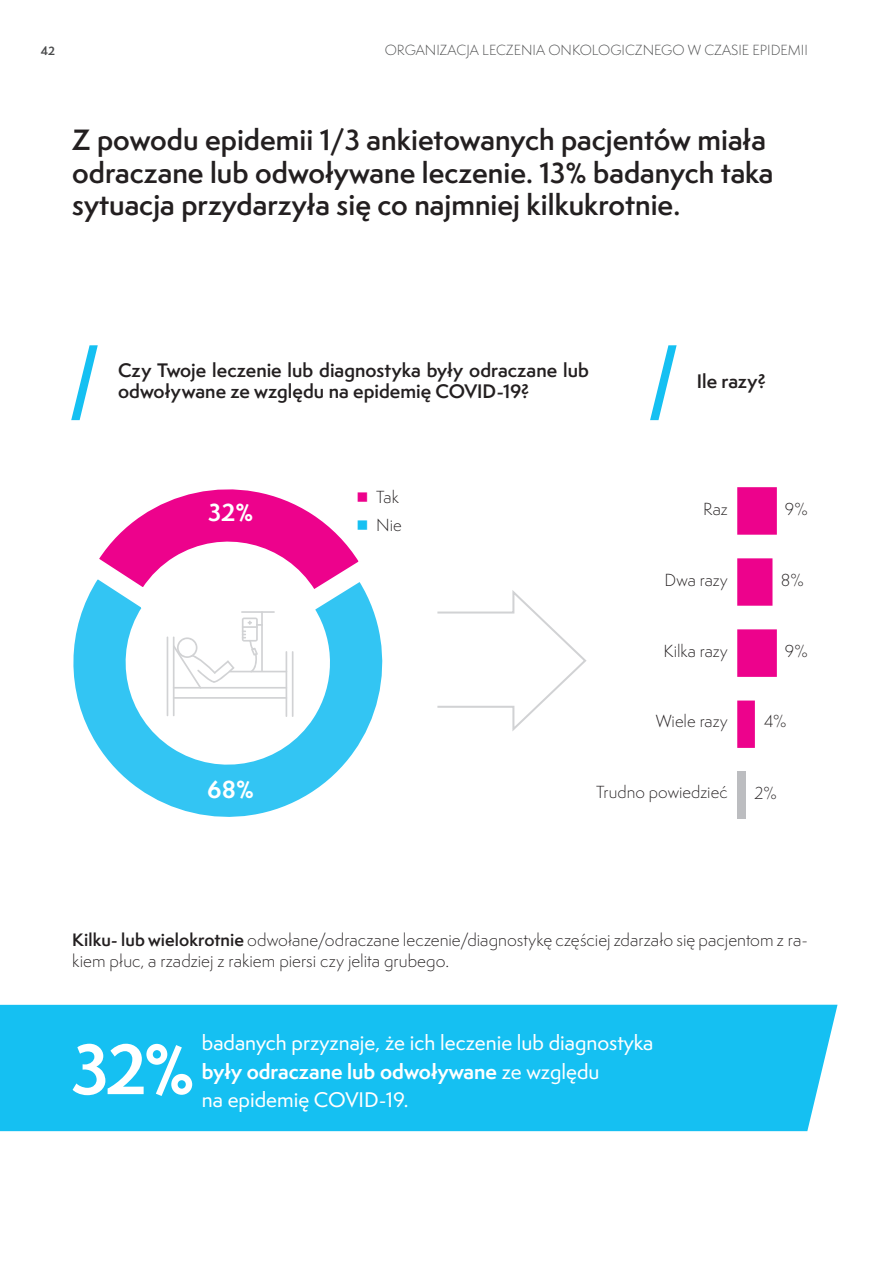
<style>
.page{position:relative;width:893px;height:1263px;background:#fff}
.page>*{position:absolute;margin:0;border:0;box-sizing:border-box;transform-origin:0 0}
.t1{font:700 66px "Semplicita Pro";color:#fff}
.t2{font:600 27px/32.4px "Semplicita Pro";color:#231f20}
.t3{font:700 22.95px "Semplicita Pro";color:#fff}
.t4{font:500 19.5px/28.5px "Semplicita Pro";color:#fff}
.t5{font:600 18px/21px "Semplicita Pro";color:#231f20}
.t6{font:300 16.5px/21px "Semplicita Pro";letter-spacing:.005em;color:#231f20}
.t7{font:300 16.05px "Semplicita Pro";color:#231f20}
.t8{font:300 13.5px "Semplicita Pro";color:#4b4c4d}
.t9{font:700 11.1px "Semplicita Pro";color:#4b4c4d}
.s1{color:#ed028c}
.s2{color:#15c0f2}
.s3{font-weight:600}
.s4{font-weight:700}
</style>
<div class="page">
<div style="left:0;top:1005px;width:837px;height:126px;background:#15c0f2"></div>
<svg style="left:71px;top:345px;width:27px;height:75px"></svg>
<svg style="left:650px;top:345px;width:27px;height:75px"></svg>
<svg style="left:99px;top:489px;width:260px;height:86px"></svg>
<svg style="left:73px;top:575px;width:310px;height:242px"></svg>
<div style="left:737px;top:771px;width:9px;height:48px;background:#bcbdc0"></div>
<svg style="left:737px;top:487px;width:40px;height:261px"></svg>
<hr style="left:261px;top:611px;width:2px;height:61px;background:#d1d2d4">
<svg style="left:242px;top:617px;width:19px;height:54px"></svg>
<hr style="left:286px;top:651px;width:1px;height:66px;background:#d1d2d4">
<hr style="left:292px;top:651px;width:1px;height:66px;background:#d1d2d4">
<hr style="left:173px;top:697px;width:114px;height:2px;background:#d1d2d4">
<hr style="left:173px;top:636px;width:2px;height:80px;background:#d1d2d4">
<hr style="left:167px;top:636px;width:1px;height:80px;background:#d1d2d4">
<hr style="left:173px;top:687px;width:114px;height:2px;background:#d1d2d4">
<svg style="left:174px;top:637px;width:60px;height:52px"></svg>
<hr style="left:229px;top:671px;width:58px;height:1px;background:#d1d2d4">
<hr style="left:241px;top:611px;width:34px;height:2px;background:#d1d2d4">
<svg style="left:437px;top:590px;width:150px;height:141px"></svg>
<p class="t9" style="left:41px;top:43px;width:16px">42</p>
<p class="t8" style="left:385px;top:41px;width:425px">ORGANIZACJA LECZENIA ONKOLOGICZNEGO W CZASIE EPIDEMII</p>
<h2 class="t2" style="left:72px;top:124px;width:703px">Z powodu epidemii 1/3 ankietowanych pacjentów miała odraczane lub odwoływane leczenie. 13% badanych taka sytuacja przydarzyła się co najmniej kilkukrotnie.</h2>
<p class="t5" style="left:118px;top:360px;width:472px">Czy Twoje leczenie lub diagnostyka były odraczane lub odwoływane ze względu na epidemię COVID-19?</p>
<p class="t5" style="left:697px;top:370px;width:71px">Ile razy?</p>
<h3 class="t3" style="left:208px;top:495px;width:47px">32%</h3>
<h3 class="t3" style="left:207px;top:772px;width:48px">68%</h3>
<p class="t7" style="left:356px;top:486px;width:44px"><span class="s1">■</span> Tak</p>
<p class="t7" style="left:356px;top:515px;width:47px"><span class="s2">■</span> Nie</p>
<p class="t7" style="left:703px;top:499px;width:26px">Raz</p>
<p class="t7" style="left:785px;top:499px;width:24px">9%</p>
<p class="t7" style="left:664px;top:569px;width:65px">Dwa razy</p>
<p class="t7" style="left:781px;top:569px;width:24px">8%</p>
<p class="t7" style="left:663px;top:640px;width:66px">Kilka razy</p>
<p class="t7" style="left:785px;top:640px;width:24px">9%</p>
<p class="t7" style="left:656px;top:710px;width:74px">Wiele razy</p>
<p class="t7" style="left:764px;top:710px;width:24px">4%</p>
<p class="t7" style="left:596px;top:781px;width:133px">Trudno powiedzieć</p>
<p class="t7" style="left:754px;top:782px;width:24px">2%</p>
<p class="t6" style="left:72px;top:929px;width:737px"><span class="s3">Kilku- lub wielokrotnie</span> odwołane/odraczane leczenie/diagnostykę częściej zdarzało się pacjentom z ra&shy;kiem płuc, a rzadziej z rakiem piersi czy jelita grubego.</p>
<h1 class="t1" style="left:71px;top:1020px;width:125px">32%</h1>
<p class="t4" style="left:202px;top:1029px;width:453px">badanych przyznaje, że ich leczenie lub diagnostyka <span class="s4">były odraczane lub odwoływane</span> ze względu<br>na epidemię COVID-19.</p>
</div>
